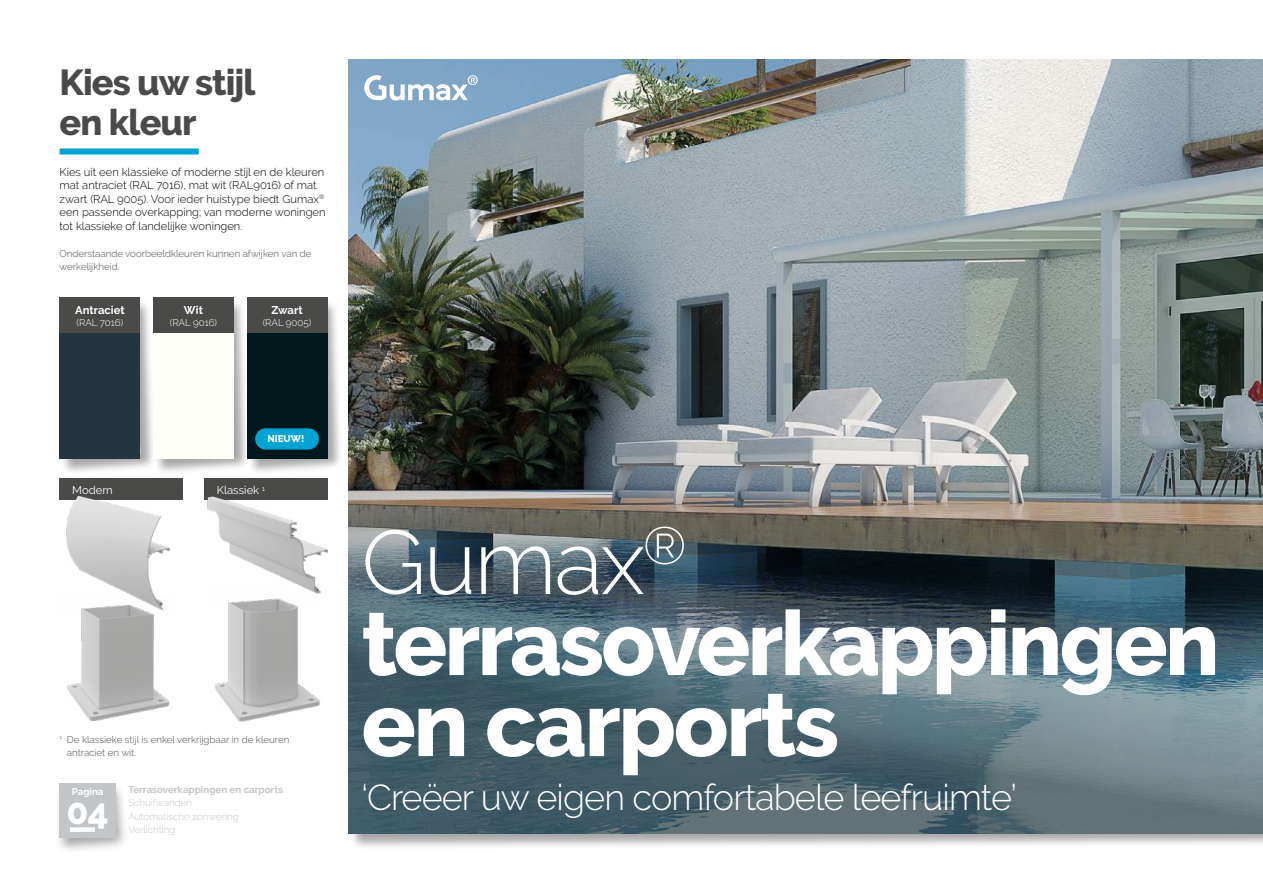
<style>
.page{position:relative;width:1263px;height:893px;background:#fff}
.page>*{position:absolute;margin:0;border:0;box-sizing:border-box;transform-origin:0 0}
.t1{font:800 90px/81px "Raleway";letter-spacing:-.03em;color:#fff}
.t2{font:300 36px "Raleway";letter-spacing:-.025em;color:#fff}
.t3{font:800 36px/40.5px "Raleway";letter-spacing:-.025em;color:#4a4a49}
.t4{font:800 36px "Raleway";color:#fff}
.t5{font:300 11.25px/13.5px "Raleway";color:#000}
.t6{font:700 11.25px "Raleway";color:#fff}
.t7{font:11.25px "Raleway";color:#fff}
.t8{font:300 9.75px/13.5px "Raleway";color:#4a4a49}
.t9{font:300 9.75px/13.5px "Raleway";color:#c2c6c9}
.t10{font:700 9.75px "Raleway";color:#c2c6c9}
.t11{font:300 9.75px "Raleway";color:#fff}
.t12{font:700 9.75px "Raleway";color:#fff}
.t13{font:800 9.75px "Raleway";color:#fff}
.s1{font-weight:300}
</style>
<div class="page">
<div style="left:349px;top:68px;width:914px;height:782px;background:#000;opacity:.35"></div>
<div style="left:54px;top:782px;width:75px;height:73px;background:#000;opacity:.35"></div>
<div style="left:60px;top:299px;width:97px;height:176px;background:#000;opacity:.35"></div>
<div style="left:154px;top:299px;width:96px;height:176px;background:#000;opacity:.35"></div>
<div style="left:247px;top:299px;width:97px;height:176px;background:#000;opacity:.35"></div>
<img style="left:349px;top:60px;width:914px;height:773px">
<svg style="left:364px;top:75px;width:114px;height:26px"></svg>
<div style="left:60px;top:149px;width:139px;height:6px;background:#00a3d1"></div>
<div style="left:60px;top:478px;width:123px;height:22px;background:#4a4a49"></div>
<div style="left:204px;top:478px;width:123px;height:22px;background:#4a4a49"></div>
<div style="left:60px;top:783px;width:56px;height:54px;background:#c2c6c9"></div>
<div style="left:70px;top:827px;width:25px;height:5px;background:#fff"></div>
<img style="left:59px;top:490px;width:111px;height:106px">
<img style="left:67px;top:596px;width:103px;height:125px">
<img style="left:214px;top:600px;width:106px;height:122px">
<img style="left:207px;top:482px;width:121px;height:118px">
<div style="left:60px;top:333px;width:80px;height:126px;background:#24353f"></div>
<div style="left:60px;top:297px;width:80px;height:36px;background:#4a4a49"></div>
<div style="left:153px;top:333px;width:81px;height:126px;background:#fffef7"></div>
<div style="left:153px;top:297px;width:81px;height:36px;background:#4a4a49"></div>
<div style="left:247px;top:333px;width:80px;height:126px;background:#00181b"></div>
<div style="left:247px;top:297px;width:80px;height:36px;background:#4a4a49"></div>
<div style="left:255px;top:428px;width:64px;height:22px;background:#00a3d1;border-radius:11px"></div>
<h2 class="t3" style="left:60px;top:62px;width:198px">Kies uw stijl en kleur</h2>
<p class="t5" style="left:60px;top:165px;width:268px">Kies uit een klassieke of moderne stijl en de kleuren mat antraciet (RAL 7016), mat wit (RAL9016) of mat zwart (RAL 9005). Voor ieder huistype biedt Gumax<sup>® </sup>een passende overkapping; van moderne woningen tot klassieke of landelijke woningen.</p>
<p class="t8" style="left:60px;top:246px;width:253px">Onderstaande voorbeeldkleuren kunnen afwijken van de werkelijkheid.</p>
<p class="t6" style="left:75px;top:304px;width:51px">Antraciet</p>
<p class="t11" style="left:77px;top:317px;width:48px">(RAL 7016)</p>
<p class="t6" style="left:184px;top:304px;width:21px">Wit</p>
<p class="t11" style="left:170px;top:317px;width:49px">(RAL 9016)</p>
<p class="t6" style="left:271px;top:304px;width:33px">Zwart</p>
<p class="t11" style="left:263px;top:317px;width:50px">(RAL 9005)</p>
<p class="t13" style="left:267px;top:433px;width:38px">NIEUW!</p>
<p class="t7" style="left:72px;top:484px;width:42px">Modern</p>
<p class="t7" style="left:217px;top:484px;width:50px">Klassiek <sup>1</sup></p>
<p class="t8" style="left:67px;top:732px;width:224px;text-indent:-7px"><sup>1</sup> De klassieke stijl is enkel verkrijgbaar in de kleuren antraciet en wit.</p>
<p class="t12" style="left:72px;top:786px;width:33px">Pagina</p>
<h2 class="t4" style="left:67px;top:791px;width:44px">04</h2>
<p class="t10" style="left:128px;top:784px;width:156px">Terrasoverkappingen en carports</p>
<p class="t9" style="left:128px;top:796px;width:112px">Schuifwanden<br>Automatische zonwering<br>Verlichting</p>
<h1 class="t1" style="left:361px;top:522px;width:860px"><span class="s1">Gumax</span><sup>® </sup>terrasoverkappingen en carports</h1>
<h2 class="t2" style="left:361px;top:776px;width:657px">‘Creëer uw eigen comfortabele leefruimte’</h2>
</div>
